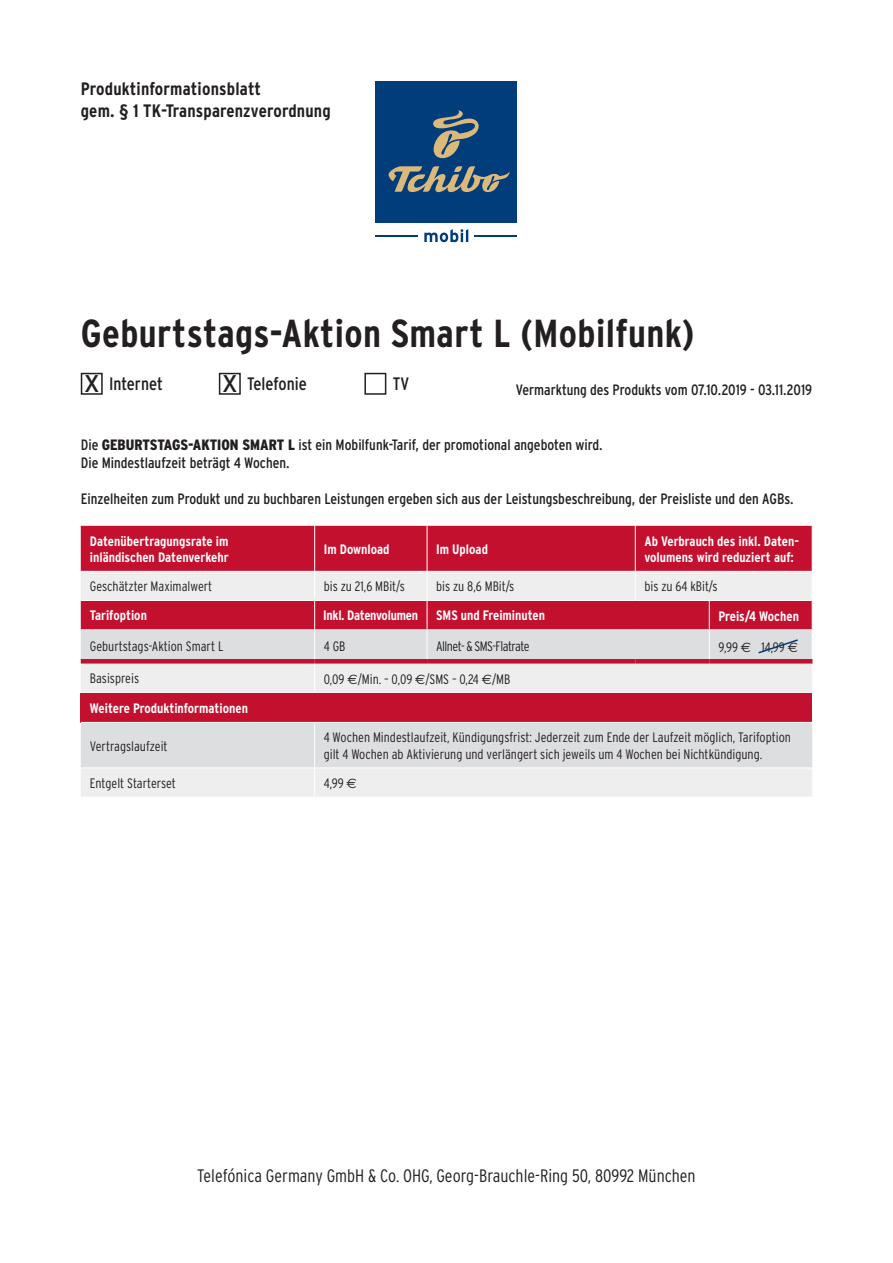
<style>
.page{position:relative;width:893px;height:1263px;background:#fff}
.page>*{position:absolute;margin:0;border:0;box-sizing:border-box;transform-origin:0 0}
.t1{font:700 condensed 39px "Interstate OT";letter-spacing:.01em;color:#231f20}
.t2{font:300 condensed 18px "Interstate OT";color:#231f20}
.t3{font:700 condensed 18px/21.6px "Interstate OT";letter-spacing:.01em;color:#231f20}
.t4{font:condensed 18px "Interstate OT";color:#231f20}
.t5{font:condensed 15px/18px "Interstate OT";color:#231f20}
.t6{font:300 condensed 13.65px/16.4px "Interstate OT";color:#231f20}
.t7{font:700 condensed 13.65px/16.4px "Interstate OT";color:#fff}
.t8{font:300 condensed 13.65px "Interstate OT";letter-spacing:-.04em;color:#231f20}
.t9{font:700 condensed 13.65px "Interstate OT";letter-spacing:-.02em;color:#fff}
.s1{font-stretch:normal;font-size:24.15px}
.s2{font-weight:900}
.s3{font-family:"Euro Sans Std";font-weight:400;font-stretch:normal}
.s4{font-family:"Euro Sans";font-weight:400;font-stretch:normal}
</style>
<div class="page">
<div style="left:81px;top:663px;width:731px;height:29px;background:#eeeeef"></div>
<hr style="left:314px;top:663px;width:1px;height:30px;background:#fff">
<hr style="left:81px;top:659px;width:234px;height:4px;background:#c3102e">
<hr style="left:315px;top:659px;width:112px;height:4px;background:#c3102e">
<hr style="left:427px;top:659px;width:208px;height:4px;background:#c3102e">
<hr style="left:635px;top:659px;width:74px;height:4px;background:#c3102e">
<hr style="left:709px;top:659px;width:103px;height:4px;background:#c3102e">
<div style="left:81px;top:693px;width:731px;height:29px;background:#c3102e"></div>
<svg style="left:81px;top:722px;width:731px;height:74px;background:#e4e4e6"></svg>
<div style="left:81px;top:373px;width:22px;height:22px;border:2px solid #231f20"></div>
<div style="left:219px;top:373px;width:22px;height:22px;border:2px solid #231f20"></div>
<div style="left:364px;top:373px;width:22px;height:22px;border:2px solid #231f20"></div>
<hr style="left:375px;top:235px;width:43px;height:1px;background:#013c7b">
<hr style="left:474px;top:235px;width:43px;height:1px;background:#013c7b">
<svg style="left:424px;top:229px;width:44px;height:13px"></svg>
<div style="left:375px;top:81px;width:142px;height:142px;background:#013c7b"></div>
<svg style="left:389px;top:110px;width:121px;height:82px"></svg>
<svg style="left:81px;top:526px;width:732px;height:135px;background:#d26f80"></svg>
<h2 class="t3" style="left:81px;top:78px;width:251px">Produktinformationsblatt<br>gem. § 1 TK-Transparenzverordnung</h2>
<h1 class="t1" style="left:81px;top:309px;width:615px">Geburtstags-Aktion Smart L (Mobilfunk)</h1>
<p class="t5" style="left:516px;top:380px;width:298px">Vermarktung des Produkts vom 07.10.2019 - 03.11.2019</p>
<h2 class="t4" style="left:84px;top:373px;width:81px"><span class="s1">X</span> Internet</h2>
<h2 class="t4" style="left:222px;top:373px;width:86px"><span class="s1">X</span> Telefonie</h2>
<h2 class="t4" style="left:393px;top:373px;width:18px">TV</h2>
<p class="t5" style="left:81px;top:436px;width:523px">Die <span class="s2">GEBURTSTAGS-AKTION SMART L</span> ist ein Mobilfunk-Tarif, der promotional angeboten wird.<br>Die Mindestlaufzeit beträgt 4 Wochen.</p>
<p class="t5" style="left:81px;top:490px;width:714px">Einzelheiten zum Produkt und zu buchbaren Leistungen ergeben sich aus der Leistungsbeschreibung, der Preisliste und den AGBs.</p>
<p class="t7" style="left:90px;top:533px;width:140px">Datenübertragungsrate im inländischen Datenverkehr</p>
<p class="t7" style="left:324px;top:541px;width:67px">Im Download</p>
<p class="t7" style="left:436px;top:541px;width:53px">Im Upload</p>
<p class="t7" style="left:644px;top:533px;width:156px">Ab Verbrauch des inkl. Daten&shy;volumens wird reduziert auf:</p>
<p class="t6" style="left:90px;top:578px;width:124px">Geschätzter Maximalwert</p>
<p class="t6" style="left:324px;top:578px;width:83px">bis zu 21,6 MBit/s</p>
<p class="t6" style="left:436px;top:578px;width:80px">bis zu 8,6 MBit/s</p>
<p class="t6" style="left:644px;top:578px;width:75px">bis zu 64 kBit/s</p>
<p class="t7" style="left:90px;top:607px;width:59px">Tarifoption</p>
<p class="t9" style="left:323px;top:607px;width:96px">Inkl. Datenvolumen</p>
<p class="t7" style="left:436px;top:607px;width:110px">SMS und Freiminuten</p>
<p class="t7" style="left:718px;top:607px;width:82px">Preis/4 Wochen</p>
<p class="t6" style="left:90px;top:638px;width:135px">Geburtstags-Aktion Smart L</p>
<p class="t6" style="left:324px;top:638px;width:23px">4 GB</p>
<p class="t8" style="left:436px;top:638px;width:95px">Allnet- &amp; SMS-Flatrate</p>
<p class="t6" style="left:718px;top:639px;width:81px">9,99 <span class="s3">€</span> 14,99 <span class="s3">€</span></p>
<p class="t6" style="left:90px;top:670px;width:51px">Basispreis</p>
<p class="t6" style="left:324px;top:671px;width:188px">0,09 <span class="s3">€</span>/Min. – 0,09 <span class="s3">€</span>/SMS – 0,24 <span class="s3">€</span>/MB</p>
<p class="t7" style="left:90px;top:700px;width:160px">Weitere Produktinformationen</p>
<p class="t6" style="left:90px;top:738px;width:79px">Vertragslaufzeit</p>
<p class="t6" style="left:324px;top:729px;width:469px">4 Wochen Mindestlaufzeit, Kündigungsfrist: Jederzeit zum Ende der Laufzeit möglich, Tarifoption gilt 4 Wochen ab Aktivierung und verlängert sich jeweils um 4 Wochen bei Nichtkündigung.</p>
<p class="t6" style="left:90px;top:775px;width:88px">Entgelt Starterset</p>
<p class="t6" style="left:324px;top:775px;width:35px">4,99 <span class="s4">€</span></p>
<h2 class="t2" style="left:197px;top:1165px;width:500px">Telefónica Germany GmbH &amp; Co. OHG, Georg-Brauchle-Ring 50, 80992 München</h2>
</div>
